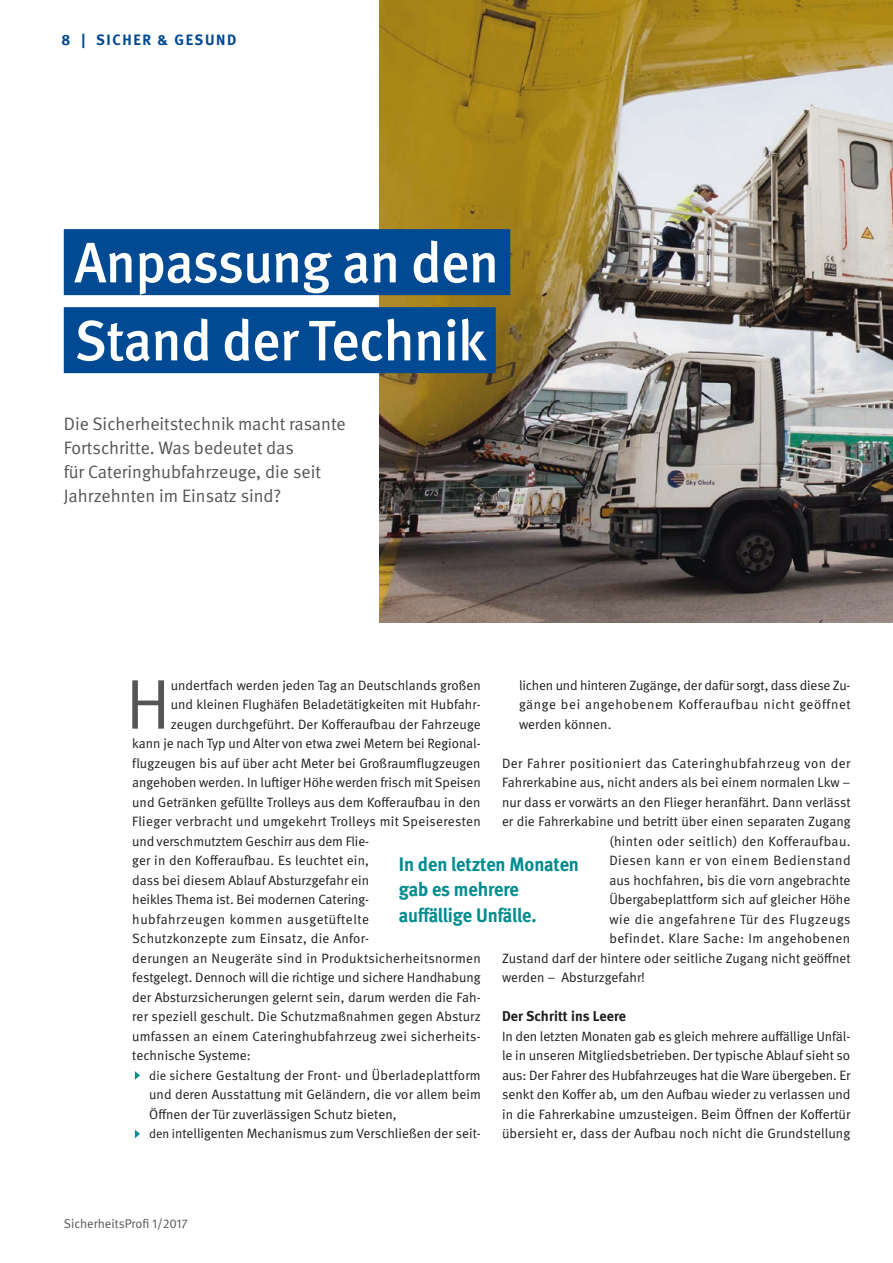
<style>
.page{position:relative;width:893px;height:1263px;background:#fff}
.page>*{position:absolute;margin:0;border:0;box-sizing:border-box;transform-origin:0 0}
.t1{font:70.35px "DGUV Meta";color:#575656}
.t2{font:500 57px/78px "DGUV Meta";letter-spacing:-.01em;color:#fff}
.t3{font:700 19.5px/25.5px "DGUV Meta";letter-spacing:-.005em;color:#008c8f;scale:.95 1}
.t4{font:18px/24px "DGUV Meta";color:#575656}
.t5{font:700 15px "DGUV Meta";letter-spacing:.11em;color:#004993}
.t6{font:700 14.25px "DGUV Meta";letter-spacing:.005em;color:#1c1c1b}
.t7{font:13.5px/19.5px "DGUV Meta";letter-spacing:.005em;color:#1c1c1b;text-align:justify}
.t8{font:13.5px "DGUV Meta";letter-spacing:.025em;color:#1c1c1b}
.t9{font:13.5px "DGUV Meta";letter-spacing:.035em;color:#1c1c1b}
.t10{font:13.5px "DGUV Meta";letter-spacing:.03em;color:#1c1c1b}
.t11{font:13.5px "DGUV Meta";letter-spacing:.04em;color:#1c1c1b}
.t12{font:12.75px "DGUV Meta";color:#575656}
.s1{font-size:12.75px}
</style>
<div class="page">
<svg style="left:135px;top:1071px;width:5px;height:9px"></svg>
<svg style="left:135px;top:1130px;width:5px;height:8px"></svg>
<img style="left:379px;top:0;width:514px;height:623px">
<div style="left:64px;top:229px;width:446px;height:66px;background:#004993"></div>
<div style="left:64px;top:307px;width:432px;height:66px;background:#004993"></div>
<p class="t5" style="left:62px;top:31px;width:176px">8 | SICHER &amp; GESUND</p>
<h2 class="t2" style="left:74px;top:226px;width:426px">Anpassung an den<br>Stand der Technik</h2>
<h3 class="t4" style="left:64px;top:412px;width:283px">Die Sicherheitstechnik macht rasante Fortschritte. Was bedeutet das<br>für Cateringhubfahrzeuge, die seit Jahrzehnten im Einsatz sind?</h3>
<h1 class="t1" style="left:126px;top:663px;width:46px">H</h1>
<p class="t7" style="left:171px;top:675px;width:312px">undertfach werden jeden Tag an Deutschlands großen</p>
<p class="t7" style="left:519px;top:675px;width:333px">lichen und hinteren Zugänge, der dafür sorgt, dass diese Zu&shy;gänge bei angehobenem Kofferaufbau nicht geöffnet werden können.</p>
<p class="t9" style="left:502px;top:755px;width:350px">Der Fahrer positioniert das Cateringhubfahrzeug von der</p>
<p class="t7" style="left:502px;top:773px;width:350px">Fahrerkabine aus, nicht anders als bei einem normalen Lkw –</p>
<p class="t7" style="left:502px;top:792px;width:350px">nur dass er vorwärts an den Flieger heranfährt. Dann verlässt</p>
<p class="t7" style="left:502px;top:812px;width:350px">er die Fahrerkabine und betritt über einen separaten Zugang</p>
<p class="t10" style="left:609px;top:833px;width:243px">(hinten oder seitlich) den Kofferaufbau.</p>
<p class="t9" style="left:609px;top:853px;width:243px">Diesen kann er von einem Bedienstand</p>
<p class="t7" style="left:609px;top:870px;width:243px">aus hochfahren, bis die vorn angebrachte</p>
<p class="t7" style="left:609px;top:890px;width:242px">Übergabeplattform sich auf gleicher Höhe</p>
<p class="t11" style="left:609px;top:911px;width:243px">wie die angefahrene Tür des Flugzeugs</p>
<p class="t10" style="left:609px;top:930px;width:242px">befindet. Klare Sache: Im angehobenen</p>
<p class="t7" style="left:502px;top:948px;width:350px">Zustand darf der hintere oder seitliche Zugang nicht geöffnet</p>
<p class="t7" style="left:502px;top:968px;width:145px">werden – Absturzgefahr!</p>
<p class="t6" style="left:502px;top:1008px;width:125px">Der Schritt ins Leere</p>
<p class="t7" style="left:502px;top:1026px;width:350px">In den letzten Monaten gab es gleich mehrere auffällige Unfäl&shy;le in unseren Mitgliedsbetrieben. Der typische Ablauf sieht so aus: Der Fahrer des Hubfahrzeuges hat die Ware übergeben. Er senkt den Koffer ab, um den Aufbau wieder zu verlassen und in die Fahrerkabine umzusteigen. Beim Öffnen der Koffertür übersieht er, dass der Aufbau noch nicht die Grundstellung</p>
<p class="t7" style="left:171px;top:695px;width:312px">und kleinen Flughäfen Beladetätigkeiten mit Hubfahr-</p>
<p class="t7" style="left:171px;top:714px;width:312px">zeugen durchgeführt. Der Kofferaufbau der Fahrzeuge</p>
<p class="t7" style="left:132px;top:734px;width:350px">kann je nach Typ und Alter von etwa zwei Metern bei Regional-</p>
<p class="t7" style="left:132px;top:753px;width:350px">flugzeugen bis auf über acht Meter bei Großraumflugzeugen</p>
<p class="t7" style="left:132px;top:773px;width:350px">angehoben werden. In luftiger Höhe werden frisch mit Speisen</p>
<p class="t7" style="left:132px;top:792px;width:350px">und Getränken gefüllte Trolleys aus dem Kofferaufbau in den</p>
<p class="t8" style="left:132px;top:814px;width:350px">Flieger verbracht und umgekehrt Trolleys mit Speiseresten</p>
<p class="t7" style="left:132px;top:831px;width:238px">und verschmutztem Geschirr aus dem Flie-</p>
<p class="t7" style="left:132px;top:851px;width:238px">ger in den Kofferaufbau. Es leuchtet ein,</p>
<p class="t7" style="left:132px;top:870px;width:238px">dass bei diesem Ablauf Absturzgefahr ein</p>
<p class="t7" style="left:132px;top:890px;width:238px">heikles Thema ist. Bei modernen Catering-</p>
<p class="t11" style="left:132px;top:911px;width:238px">hubfahrzeugen kommen ausgetüftelte</p>
<p class="t7" style="left:132px;top:929px;width:238px">Schutzkonzepte zum Einsatz, die Anfor-</p>
<p class="t8" style="left:132px;top:950px;width:350px">derungen an Neugeräte sind in Produktsicherheitsnormen</p>
<p class="t7" style="left:132px;top:968px;width:350px">festgelegt. Dennoch will die richtige und sichere Handhabung</p>
<p class="t7" style="left:132px;top:987px;width:350px">der Absturzsicherungen gelernt sein, darum werden die Fah-</p>
<p class="t7" style="left:132px;top:1007px;width:350px">rer speziell geschult. Die Schutzmaßnahmen gegen Absturz</p>
<p class="t7" style="left:132px;top:1026px;width:350px">umfassen an einem Cateringhubfahrzeug zwei sicherheits-</p>
<p class="t7" style="left:132px;top:1046px;width:120px">technische Systeme:</p>
<p class="t7" style="left:149px;top:1065px;width:333px"><span class="s1">die s</span>ichere Gestaltung der Front- und Überladeplattform</p>
<p class="t7" style="left:149px;top:1085px;width:333px">und deren Ausstattung mit Geländern, die vor allem beim</p>
<p class="t7" style="left:149px;top:1104px;width:249px">Öffnen der Tür zuverlässigen Schutz bieten,</p>
<p class="t7" style="left:149px;top:1124px;width:332px"><span class="s1">den i</span>ntelligenten Mechanismus zum Verschließen der seit-</p>
<h3 class="t3" style="left:399px;top:852px;width:191px">In den letzten Monaten gab es mehrere auffällige Unfälle.</h3>
<p class="t12" style="left:64px;top:1216px;width:126px">SicherheitsProfi 1/2017</p>
</div>
